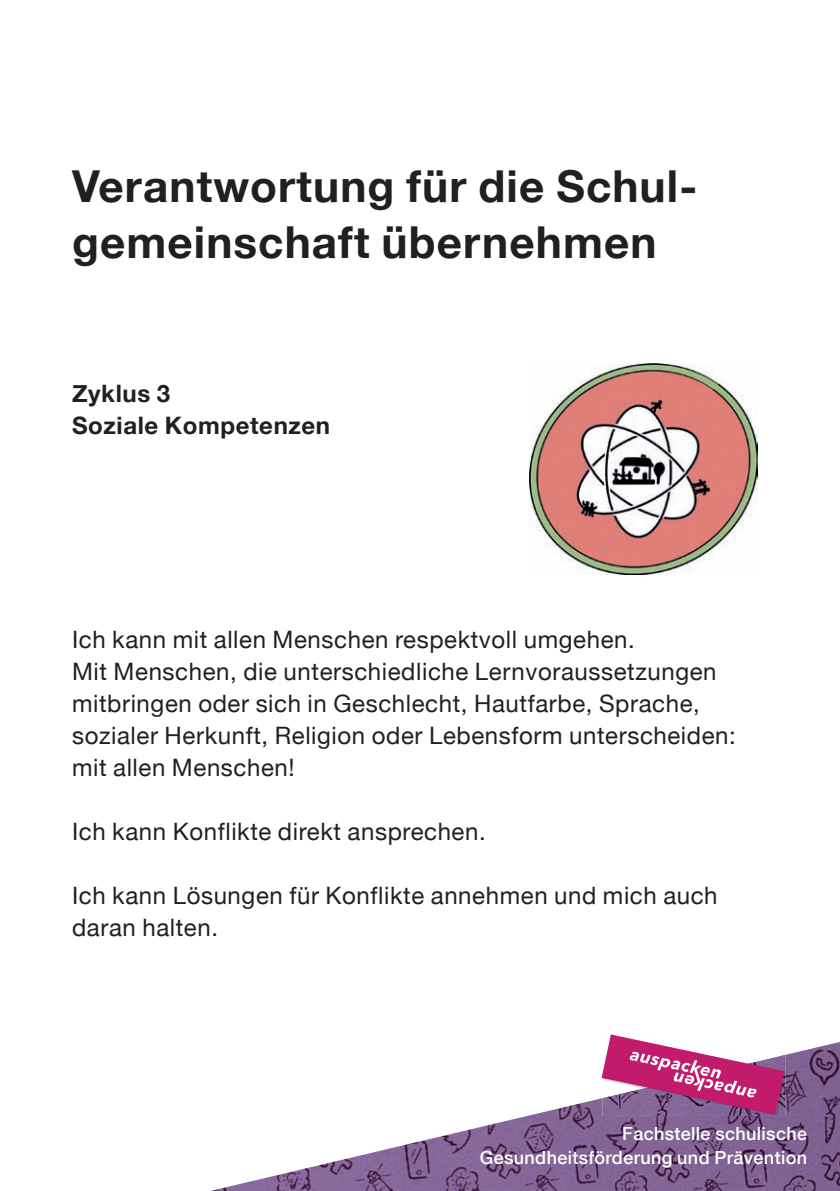
<style>
.page{position:relative;width:840px;height:1191px;background:#fff}
.page>*{position:absolute;margin:0;border:0;box-sizing:border-box;transform-origin:0 0}
.t1{font:700 44px/56px "Helvetica Neue";letter-spacing:.025em;color:#231f20}
.t2{font:24px/32px "Helvetica Neue";letter-spacing:.025em;color:#231f20}
.t3{font:700 24px/32px "Helvetica Neue";letter-spacing:.025em;color:#231f20}
.t4{font:500 18px/24px "Helvetica Neue LT Com";letter-spacing:.02em;color:#fff;text-align:right}
</style>
<div class="page">
<img style="left:210px;top:1042px;width:629px;height:149px">
<img style="left:602px;top:1054px;width:183px;height:62px">
<svg style="left:601px;top:1034px;width:183px;height:80px"></svg>
<img style="left:529px;top:363px;width:227px;height:212px">
<h1 class="t1" style="left:72px;top:159px;width:626px">Verantwortung für die Schul&shy;gemeinschaft übernehmen</h1>
<p class="t3" style="left:72px;top:378px;width:259px">Zyklus 3<br>Soziale Kompetenzen</p>
<p class="t2" style="left:72px;top:625px;width:665px">Ich kann mit allen Menschen respektvoll umgehen.<br>Mit Menschen, die unterschiedliche Lernvoraussetzungen mitbringen oder sich in Geschlecht, Hautfarbe, Sprache, sozialer Herkunft, Religion oder Lebensform unterscheiden: mit allen Menschen!</p>
<p class="t2" style="left:72px;top:817px;width:415px">Ich kann Konflikte direkt ansprechen.</p>
<p class="t2" style="left:72px;top:881px;width:646px">Ich kann Lösungen für Konflikte annehmen und mich auch daran halten.</p>
<p class="t4" style="left:479px;top:1121px;width:328px">Fachstelle schulische<br>Gesundheitsförderung und Prävention</p>
</div>
